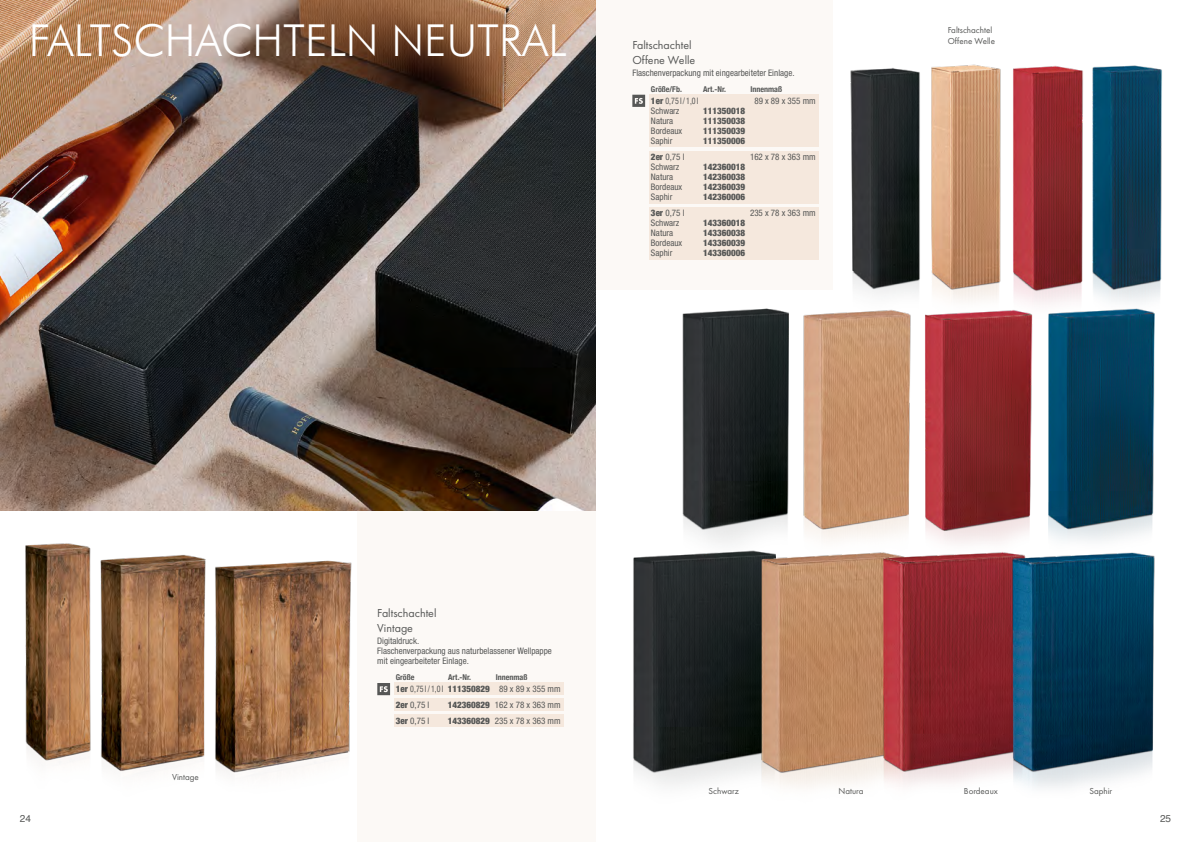
<style>
.page{position:relative;width:1191px;height:842px;background:#fff}
.page>*{position:absolute;margin:0;border:0;box-sizing:border-box;transform-origin:0 0}
.t1{font:300 44px "Futura BT";color:#fff}
.t2{font:12px/15px "Futura PT";color:#565756}
.t3{font:10px "Helvetica";color:#565756}
.t4{font:condensed 9px/10px "Helvetica Neue LT Std";color:#565756}
.t5{font:900 condensed 9px "Helvetica Neue";color:#565756}
.t6{font:9px/10.8px "Futura PT";color:#565756}
.t7{font:condensed 9px/16px "Helvetica Neue LT Std";color:#565756;scale:.88 1}
.t8{font:700 condensed 8px "Helvetica Neue";color:#565756}
.s1{font-family:"Helvetica Neue";font-weight:900}
</style>
<div class="page">
<div style="left:357px;top:417px;width:238px;height:425px;background:#fcf9f6"></div>
<div style="left:594px;top:0;width:239px;height:289px;background:#fcf9f6"></div>
<img style="left:0;top:0;width:595px;height:510px">
<img style="left:215px;top:560px;width:137px;height:213px">
<img style="left:112px;top:554px;width:94px;height:218px">
<img style="left:25px;top:543px;width:87px;height:224px">
<img style="left:1092px;top:65px;width:70px;height:237px">
<img style="left:931px;top:65px;width:70px;height:236px">
<img style="left:1013px;top:65px;width:70px;height:239px">
<img style="left:850px;top:68px;width:70px;height:226px">
<img style="left:1048px;top:308px;width:107px;height:233px">
<img style="left:803px;top:310px;width:108px;height:230px">
<img style="left:925px;top:310px;width:108px;height:233px">
<img style="left:682px;top:308px;width:107px;height:235px">
<img style="left:633px;top:550px;width:124px;height:235px">
<img style="left:757px;top:551px;width:122px;height:236px">
<img style="left:879px;top:552px;width:129px;height:233px">
<img style="left:1008px;top:552px;width:147px;height:236px">
<div style="left:649px;top:207px;width:169px;height:53px;background:#f5e8dd"></div>
<div style="left:649px;top:151px;width:169px;height:52px;background:#f5e8dd"></div>
<svg style="left:377px;top:683px;width:13px;height:12px"></svg>
<div style="left:394px;top:715px;width:169px;height:12px;background:#f5e8dd"></div>
<div style="left:394px;top:682px;width:169px;height:13px;background:#f5e8dd"></div>
<div style="left:394px;top:698px;width:169px;height:13px;background:#f5e8dd"></div>
<div style="left:649px;top:94px;width:169px;height:53px;background:#f5e8dd"></div>
<svg style="left:632px;top:95px;width:13px;height:12px"></svg>
<h1 class="t1" style="left:29px;top:14px;width:539px">FALTSCHACHTELN NEUTRAL</h1>
<h2 class="t2" style="left:632px;top:38px;width:65px;line-height:14.4px">Faltschachtel<br>Offene Welle</h2>
<p class="t4" style="left:632px;top:68px;width:164px">Flaschenverpackung mit eingearbeiteter Einlage.</p>
<p class="t8" style="left:651px;top:82px;width:32px">Größe/Fb.</p>
<p class="t8" style="left:703px;top:82px;width:24px">Art.-Nr.</p>
<p class="t8" style="left:750px;top:82px;width:33px">Innenmaß</p>
<p class="t7" style="left:651px;top:93px;width:55px"><span class="s1">1er</span> 0,75 l / 1,0 l</p>
<p class="t4" style="left:754px;top:96px;width:63px">89 x 89 x 355 mm</p>
<p class="t4" style="left:651px;top:106px;width:30px">Schwarz</p>
<p class="t5" style="left:703px;top:103px;width:44px">111350018</p>
<p class="t4" style="left:651px;top:116px;width:24px">Natura</p>
<p class="t5" style="left:703px;top:113px;width:44px">111350038</p>
<p class="t4" style="left:651px;top:126px;width:33px">Bordeaux</p>
<p class="t5" style="left:703px;top:123px;width:44px">111350039</p>
<p class="t4" style="left:651px;top:136px;width:23px">Saphir</p>
<p class="t5" style="left:703px;top:133px;width:44px">111350006</p>
<p class="t4" style="left:651px;top:152px;width:35px"><span class="s1">2er</span> 0,75 l</p>
<p class="t4" style="left:750px;top:152px;width:67px">162 x 78 x 363 mm</p>
<p class="t4" style="left:651px;top:162px;width:30px">Schwarz</p>
<p class="t5" style="left:703px;top:159px;width:44px">142360018</p>
<p class="t4" style="left:651px;top:172px;width:24px">Natura</p>
<p class="t5" style="left:703px;top:169px;width:44px">142360038</p>
<p class="t4" style="left:651px;top:182px;width:33px">Bordeaux</p>
<p class="t5" style="left:703px;top:179px;width:44px">142360039</p>
<p class="t4" style="left:651px;top:192px;width:23px">Saphir</p>
<p class="t5" style="left:703px;top:189px;width:44px">142360006</p>
<p class="t4" style="left:651px;top:208px;width:35px"><span class="s1">3er</span> 0,75 l</p>
<p class="t4" style="left:750px;top:208px;width:67px">235 x 78 x 363 mm</p>
<p class="t4" style="left:651px;top:218px;width:30px">Schwarz</p>
<p class="t5" style="left:703px;top:215px;width:44px">143360018</p>
<p class="t4" style="left:651px;top:228px;width:24px">Natura</p>
<p class="t5" style="left:703px;top:225px;width:44px">143360038</p>
<p class="t4" style="left:651px;top:238px;width:33px">Bordeaux</p>
<p class="t5" style="left:703px;top:235px;width:44px">143360039</p>
<p class="t4" style="left:651px;top:248px;width:23px">Saphir</p>
<p class="t5" style="left:703px;top:245px;width:44px">143360006</p>
<p class="t6" style="left:947px;top:24px;width:49px">Faltschachtel<br>Offene Welle</p>
<p class="t6" style="left:172px;top:772px;width:28px">Vintage</p>
<h2 class="t2" style="left:377px;top:605px;width:61px">Faltschachtel<br>Vintage</h2>
<p class="t4" style="left:377px;top:636px;width:176px">Digitaldruck.<br>Flaschenverpackung aus naturbelassener Wellpappe mit eingearbeiteter Einlage.</p>
<p class="t7" style="left:396px;top:681px;width:189px"><span class="s1">1er</span> 0,75 l / 1,0 l <span class="s1">111350829</span> 89 x 89 x 355 mm<br><span class="s1">2er</span> 0,75 l</p>
<p class="t8" style="left:396px;top:670px;width:20px">Größe</p>
<p class="t8" style="left:448px;top:670px;width:24px">Art.-Nr.</p>
<p class="t8" style="left:496px;top:670px;width:33px">Innenmaß</p>
<p class="t4" style="left:448px;top:700px;width:114px"><span class="s1">142360829</span> 162 x 78 x 363 mm</p>
<p class="t4" style="left:396px;top:716px;width:35px"><span class="s1">3er</span> 0,75 l</p>
<p class="t4" style="left:448px;top:716px;width:114px"><span class="s1">143360829</span> 235 x 78 x 363 mm</p>
<p class="t6" style="left:708px;top:785px;width:32px">Schwarz</p>
<p class="t6" style="left:838px;top:785px;width:26px">Natura</p>
<p class="t6" style="left:964px;top:785px;width:36px">Bordeaux</p>
<p class="t6" style="left:1089px;top:785px;width:24px">Saphir</p>
<p class="t3" style="left:20px;top:811px;width:13px">24</p>
<p class="t3" style="left:1160px;top:811px;width:13px">25</p>
</div>
